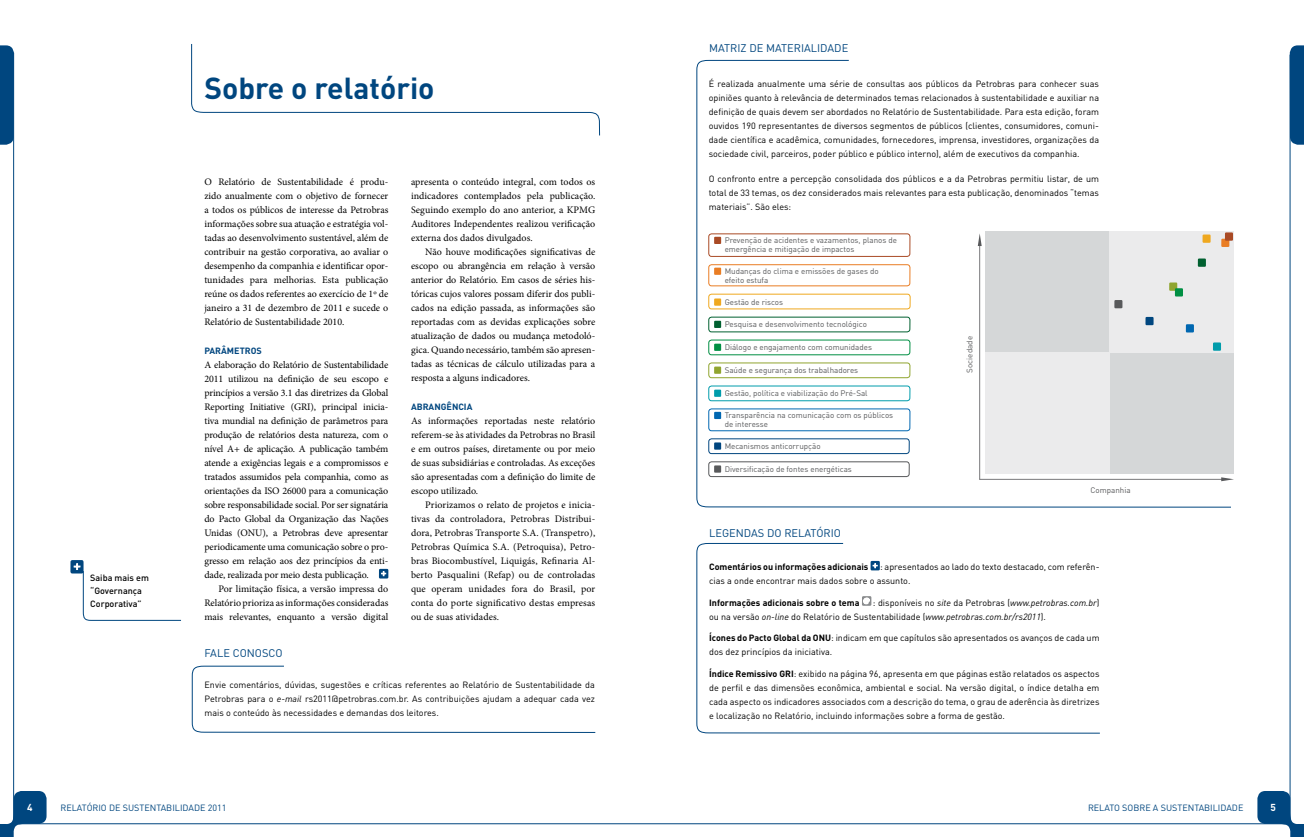
<style>
.page{position:relative;width:1304px;height:837px;background:#fff}
.page>*{position:absolute;margin:0;border:0;box-sizing:border-box;transform-origin:0 0}
.t1{font:700 30px "DIN";color:#00467f}
.t2{font:700 12px "Minion Pro";color:#fff}
.t3{font:11px "DIN";color:#00467f}
.t4{font:10px/14px "Minion Pro";color:#000;text-align:justify}
.t5{font:700 10px "DIN";color:#fff}
.t6{font:9px/14px "DIN";color:#000;text-align:justify}
.t7{font:9px "DIN";color:#00467f}
.t8{font:500 9px/13px "DIN";color:#000}
.t9{font:700 9px "DIN";color:#00467f}
.t10{font:700 8.6px "Minion Pro";color:#fff}
.t11{font:8px/9px "DIN";color:#58595b}
.s1{font-style:italic}
.s2{font-weight:700}
</style>
<div class="page">
<svg style="left:0;top:790px;width:47px;height:46px"></svg>
<svg style="left:0;top:45px;width:14px;height:100px"></svg>
<hr style="left:13px;top:53px;width:1px;height:771px;background:#00467f">
<hr style="left:18px;top:823px;width:1270px;height:1px;background:#00467f">
<svg style="left:1257px;top:790px;width:47px;height:46px"></svg>
<svg style="left:1290px;top:45px;width:14px;height:100px"></svg>
<hr style="left:1290px;top:55px;width:1px;height:769px;background:#00467f">
<div style="left:1225px;top:232px;width:8px;height:8px;background:#a94a25"></div>
<svg style="left:696px;top:543px;width:404px;height:190px"></svg>
<svg style="left:192px;top:665px;width:403px;height:67px"></svg>
<svg style="left:696px;top:60px;width:535px;height:447px"></svg>
<div style="left:70px;top:560px;width:14px;height:13px;background:#00467f;border-radius:2px"></div>
<svg style="left:74px;top:563px;width:107px;height:57px"></svg>
<svg style="left:379px;top:568px;width:9px;height:10px"></svg>
<svg style="left:381px;top:571px;width:5px;height:5px"></svg>
<svg style="left:191px;top:44px;width:409px;height:92px"></svg>
<p class="t2" style="left:74px;top:557px;width:8px">+</p>
<p class="t8" style="left:90px;top:570px;width:60px">Saiba mais em “Governança<br>Corporativa”</p>
<h1 class="t1" style="left:204px;top:68px;width:232px">Sobre o relatório</h1>
<p class="t4" style="left:204px;top:175px;width:186px">O Relatório de Sustentabilidade é produ&shy;zido anualmente com o objetivo de fornecer a todos os públicos de interesse da Petrobras informações sobre sua atuação e estratégia vol&shy;tadas ao desenvolvimento sustentável, além de contribuir na gestão corporativa, ao avaliar o desempenho da companhia e identificar opor&shy;tunidades para melhorias. Esta publicação reúne os dados referentes ao exercício de 1º de janeiro a 31 de dezembro de 2011 e sucede o Relatório de Sustentabilidade 2010.</p>
<p class="t9" style="left:204px;top:344px;width:59px">PARÂMETROS</p>
<p class="t4" style="left:204px;top:357px;width:185px">A elaboração do Relatório de Sustentabilidade 2011 utilizou na definição de seu escopo e princípios a versão 3.1 das diretrizes da Global Reporting Initiative (GRI), principal inicia&shy;tiva mundial na definição de parâmetros para produção de relatórios desta natureza, com o nível A+ de aplicação. A publicação também atende a exigências legais e a compromissos e tratados assumidos pela companhia, como as orientações da ISO 26000 para a comunicação sobre responsabilidade social. Por ser signatária do Pacto Global da Organização das Nações Unidas (ONU), a Petrobras deve apresentar periodicamente uma comunicação sobre o pro&shy;gresso em relação aos dez princípios da enti&shy;dade, realizada por meio desta publicação.</p>
<p class="t4" style="left:204px;top:581px;width:185px;text-indent:14px">Por limitação física, a versão impressa do Relatório prioriza as informações consideradas mais relevantes, enquanto a versão digital</p>
<p class="t10" style="left:381px;top:566px;width:6px">+</p>
<p class="t4" style="left:411px;top:175px;width:186px">apresenta o conteúdo integral, com todos os indicadores contemplados pela publicação.<br>Seguindo exemplo do ano anterior, a KPMG Auditores Independentes realizou verificação externa dos dados divulgados.</p>
<p class="t4" style="left:411px;top:245px;width:186px;text-indent:14px">Não houve modificações significativas de escopo ou abrangência em relação à versão anterior do Relatório. Em casos de séries his&shy;tóricas cujos valores possam diferir dos publi&shy;cados na edição passada, as informações são reportadas com as devidas explicações sobre atualização de dados ou mudança metodoló&shy;gica. Quando necessário, também são apresen&shy;tadas as técnicas de cálculo utilizadas para a resposta a alguns indicadores.</p>
<p class="t9" style="left:411px;top:400px;width:63px">ABRANGÊNCIA</p>
<p class="t4" style="left:411px;top:413px;width:186px">As informações reportadas neste relatório referem-se às atividades da Petrobras no Brasil e em outros países, diretamente ou por meio de suas subsidiárias e controladas. As exceções são apresentadas com a definição do limite de escopo utilizado.</p>
<p class="t4" style="left:411px;top:497px;width:186px;text-indent:14px">Priorizamos o relato de projetos e inicia&shy;tivas da controladora, Petrobras Distribui&shy;dora, Petrobras Transporte S.A. (Transpetro), Petrobras Química S.A. (Petroquisa), Petro&shy;bras Biocombustível, Liquigás, Refinaria Al&shy;berto Pasqualini (Refap) ou de controladas que operam unidades fora do Brasil, por conta do porte significativo destas empresas ou de suas atividades.</p>
<p class="t3" style="left:205px;top:646px;width:80px">FALE CONOSCO</p>
<p class="t6" style="left:205px;top:677px;width:392px">Envie comentários, dúvidas, sugestões e críticas referentes ao Relatório de Sustentabilidade da Petrobras para o <span class="s1">e-mail</span> rs2011@petrobras.com.br. As contribuições ajudam a adequar cada vez mais o conteúdo às necessidades e demandas dos leitores.</p>
<p class="t3" style="left:709px;top:41px;width:141px">MATRIZ DE MATERIALIDADE</p>
<p class="t6" style="left:709px;top:76px;width:392px">É realizada anualmente uma série de consultas aos públicos da Petrobras para conhecer suas opiniões quanto à relevância de determinados temas relacionados à sustentabilidade e auxiliar na definição de quais devem ser abordados no Relatório de Sustentabilidade. Para esta edição, foram ouvidos 190 representantes de diversos segmentos de públicos (clientes, consumidores, comuni&shy;dade científica e acadêmica, comunidades, fornecedores, imprensa, investidores, organizações da sociedade civil, parceiros, poder público e público interno), além de executivos da companhia.</p>
<p class="t6" style="left:709px;top:172px;width:392px">O confronto entre a percepção consolidada dos públicos e a da Petrobras permitiu listar, de um total de 33 temas, os dez considerados mais relevantes para esta publicação, denominados “temas materiais”. São eles:</p>
<p class="t11" style="left:725px;top:236px;width:174px">Prevenção de acidentes e vazamentos, planos de emergência e mitigação de impactos</p>
<p class="t11" style="left:725px;top:266px;width:155px">Mudanças do clima e emissões de gases do efeito estufa</p>
<p class="t11" style="left:725px;top:297px;width:60px">Gestão de riscos</p>
<p class="t11" style="left:725px;top:319px;width:144px">Pesquisa e desenvolvimento tecnológico</p>
<p class="t11" style="left:725px;top:342px;width:149px">Diálogo e engajamento com comunidades</p>
<p class="t11" style="left:725px;top:365px;width:135px">Saúde e segurança dos trabalhadores</p>
<p class="t11" style="left:725px;top:388px;width:144px">Gestão, política e viabilização do Pré-Sal</p>
<p class="t11" style="left:725px;top:410px;width:170px">Transparência na comunicação com os públicos de interesse</p>
<p class="t11" style="left:725px;top:441px;width:97px">Mecanismos anticorrupção</p>
<p class="t11" style="left:725px;top:464px;width:129px">Diversificação de fontes energéticas</p>
<p class="t11" style="left:965px;top:372px;width:38px;rotate:-90deg">Sociedade</p>
<p class="t11" style="left:1090px;top:485px;width:42px">Companhia</p>
<p class="t3" style="left:709px;top:526px;width:133px">LEGENDAS DO RELATÓRIO</p>
<p class="t6" style="left:709px;top:559px;width:392px"><span class="s2">Comentários ou informações adicionais</span> <sup>+</sup> : apresentados ao lado do texto destacado, com referên&shy;cias a onde encontrar mais dados sobre o assunto.</p>
<p class="t6" style="left:709px;top:595px;width:392px"><span class="s2">Informações adicionais sobre o tema</span> <sup>@</sup> : disponíveis no <span class="s1">site</span> da Petrobras (<span class="s1">www.petrobras.com.br</span>) ou na versão <span class="s1">on-line</span> do Relatório de Sustentabilidade (<span class="s1">www.petrobras.com.br/rs2011</span>).</p>
<p class="t6" style="left:709px;top:630px;width:392px"><span class="s2">Ícones do Pacto Global da ONU</span>: indicam em que capítulos são apresentados os avanços de cada um dos dez princípios da iniciativa.</p>
<p class="t6" style="left:709px;top:666px;width:392px"><span class="s2">Índice Remissivo GRI</span>: exibido na página 96, apresenta em que páginas estão relatados os aspectos de perfil e das dimensões econômica, ambiental e social. Na versão digital, o índice detalha em cada aspecto os indicadores associados com a descrição do tema, o grau de aderência às diretrizes e localização no Relatório, incluindo informações sobre a forma de gestão.</p>
<p class="t5" style="left:27px;top:800px;width:7px">4</p>
<p class="t7" style="left:61px;top:801px;width:167px">RELATÓRIO DE SUSTENTABILIDADE 2011</p>
<p class="t7" style="left:1088px;top:801px;width:157px">RELATO SOBRE A SUSTENTABILIDADE</p>
<p class="t5" style="left:1271px;top:800px;width:7px">5</p>
</div>
